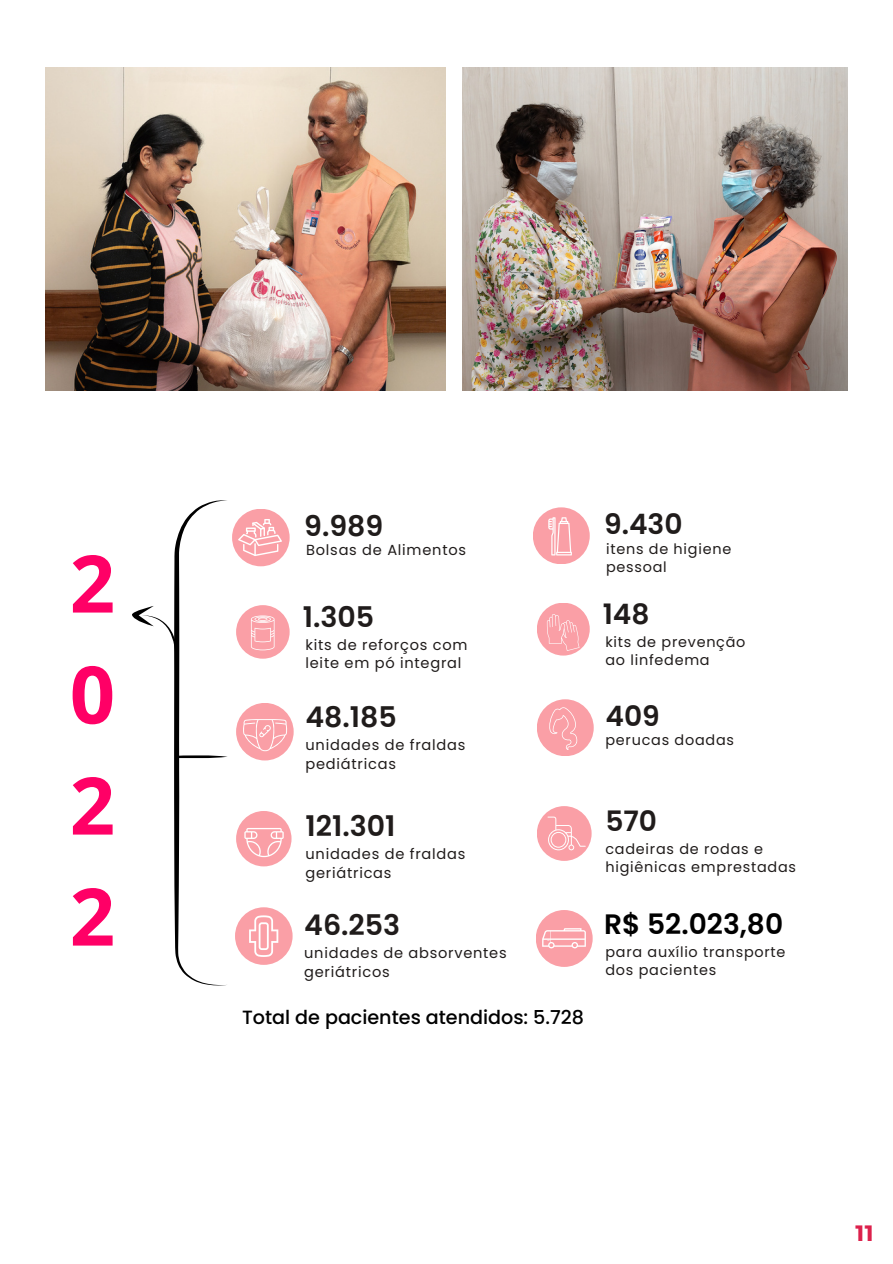
<style>
.page{position:relative;width:893px;height:1264px;background:#fff}
.page>*{position:absolute;margin:0;border:0;box-sizing:border-box;transform-origin:0 0}
.t1{font:700 79.5px "Open Sans";color:#f06}
.t2{font:600 28.35px "Poppins";color:#201c1b}
.t3{font:600 28.05px "Poppins";color:#201c1b}
.t4{font:600 28.05px "Poppins";color:#000}
.t5{font:700 22.2px "Montserrat";color:#dc214c}
.t6{font:500 19.2px "Poppins";color:#000}
.t7{font:14.55px/18.5px "Poppins";letter-spacing:.05em;color:#201c1b}
.t8{font:14.4px/18.5px "Poppins";letter-spacing:.05em;color:#201c1b}
</style>
<div class="page">
<div style="left:236px;top:811px;width:55px;height:55px;background:#fa9fa6;border-radius:50%"></div>
<div style="left:235px;top:907px;width:57px;height:57px;background:#fa9fa6;border-radius:50%"></div>
<svg style="left:249px;top:915px;width:29px;height:42px"></svg>
<svg style="left:244px;top:828px;width:40px;height:29px"></svg>
<div style="left:232px;top:508px;width:57px;height:58px;background:#fa9fa6;border-radius:50%"></div>
<svg style="left:238px;top:519px;width:44px;height:37px"></svg>
<div style="left:236px;top:605px;width:53px;height:53px;background:#fa9fa6;border-radius:50%"></div>
<svg style="left:251px;top:615px;width:23px;height:35px"></svg>
<div style="left:236px;top:703px;width:57px;height:57px;background:#fa9fa6;border-radius:50%"></div>
<svg style="left:242px;top:719px;width:45px;height:32px"></svg>
<div style="left:535px;top:910px;width:57px;height:56px;background:#fa9fa6;border-radius:50%"></div>
<div style="left:536px;top:806px;width:55px;height:54px;background:#fa9fa6;border-radius:50%"></div>
<div style="left:533px;top:507px;width:56px;height:57px;background:#fa9fa6;border-radius:50%"></div>
<div style="left:536px;top:602px;width:53px;height:53px;background:#fa9fa6;border-radius:50%"></div>
<div style="left:536px;top:699px;width:57px;height:57px;background:#fa9fa6;border-radius:50%"></div>
<svg style="left:547px;top:614px;width:32px;height:37px"></svg>
<svg style="left:549px;top:707px;width:28px;height:43px"></svg>
<svg style="left:547px;top:816px;width:38px;height:34px"></svg>
<svg style="left:542px;top:928px;width:44px;height:20px"></svg>
<svg style="left:548px;top:517px;width:24px;height:38px"></svg>
<svg style="left:132px;top:500px;width:96px;height:485px"></svg>
<img style="left:45px;top:68px;width:400px;height:322px">
<img style="left:463px;top:68px;width:384px;height:322px">
<p class="t1" style="left:70px;top:527px;width:47px">2</p>
<p class="t1" style="left:70px;top:638px;width:47px">0</p>
<p class="t1" style="left:70px;top:749px;width:47px">2</p>
<p class="t1" style="left:70px;top:860px;width:47px">2</p>
<p class="t2" style="left:304px;top:506px;width:80px">9.989</p>
<p class="t3" style="left:604px;top:504px;width:80px">9.430</p>
<p class="t7" style="left:306px;top:540px;width:161px">Bolsas de Alimentos</p>
<p class="t2" style="left:303px;top:597px;width:73px">1.305</p>
<p class="t8" style="left:606px;top:539px;width:127px">itens de higiene pessoal</p>
<p class="t3" style="left:602px;top:594px;width:48px">148</p>
<p class="t7" style="left:305px;top:635px;width:163px">kits de reforços com</p>
<p class="t7" style="left:305px;top:654px;width:157px">leite em pó integral</p>
<p class="t8" style="left:605px;top:632px;width:142px">kits de prevenção</p>
<p class="t8" style="left:605px;top:651px;width:106px">ao linfedema</p>
<p class="t2" style="left:305px;top:697px;width:93px">48.185</p>
<p class="t3" style="left:605px;top:696px;width:56px">409</p>
<p class="t7" style="left:305px;top:735px;width:161px">unidades de fraldas</p>
<p class="t7" style="left:305px;top:754px;width:92px">pediátricas</p>
<p class="t8" style="left:605px;top:730px;width:130px">perucas doadas</p>
<p class="t2" style="left:305px;top:806px;width:91px">121.301</p>
<p class="t3" style="left:605px;top:801px;width:53px">570</p>
<p class="t7" style="left:305px;top:844px;width:161px">unidades de fraldas</p>
<p class="t7" style="left:305px;top:863px;width:87px">geriátricas</p>
<p class="t8" style="left:605px;top:839px;width:159px">cadeiras de rodas e</p>
<p class="t8" style="left:605px;top:857px;width:192px">higiênicas emprestadas</p>
<p class="t2" style="left:304px;top:905px;width:97px">46.253</p>
<p class="t4" style="left:604px;top:904px;width:180px">R$ 52.023,80</p>
<p class="t7" style="left:304px;top:943px;width:204px">unidades de absorventes geriátricos</p>
<p class="t8" style="left:605px;top:942px;width:181px">para auxílio transporte</p>
<p class="t8" style="left:605px;top:960px;width:112px">dos pacientes</p>
<p class="t6" style="left:242px;top:1003px;width:343px">Total de pacientes atendidos: 5.728</p>
<p class="t5" style="left:855px;top:1218px;width:20px">11</p>
</div>
